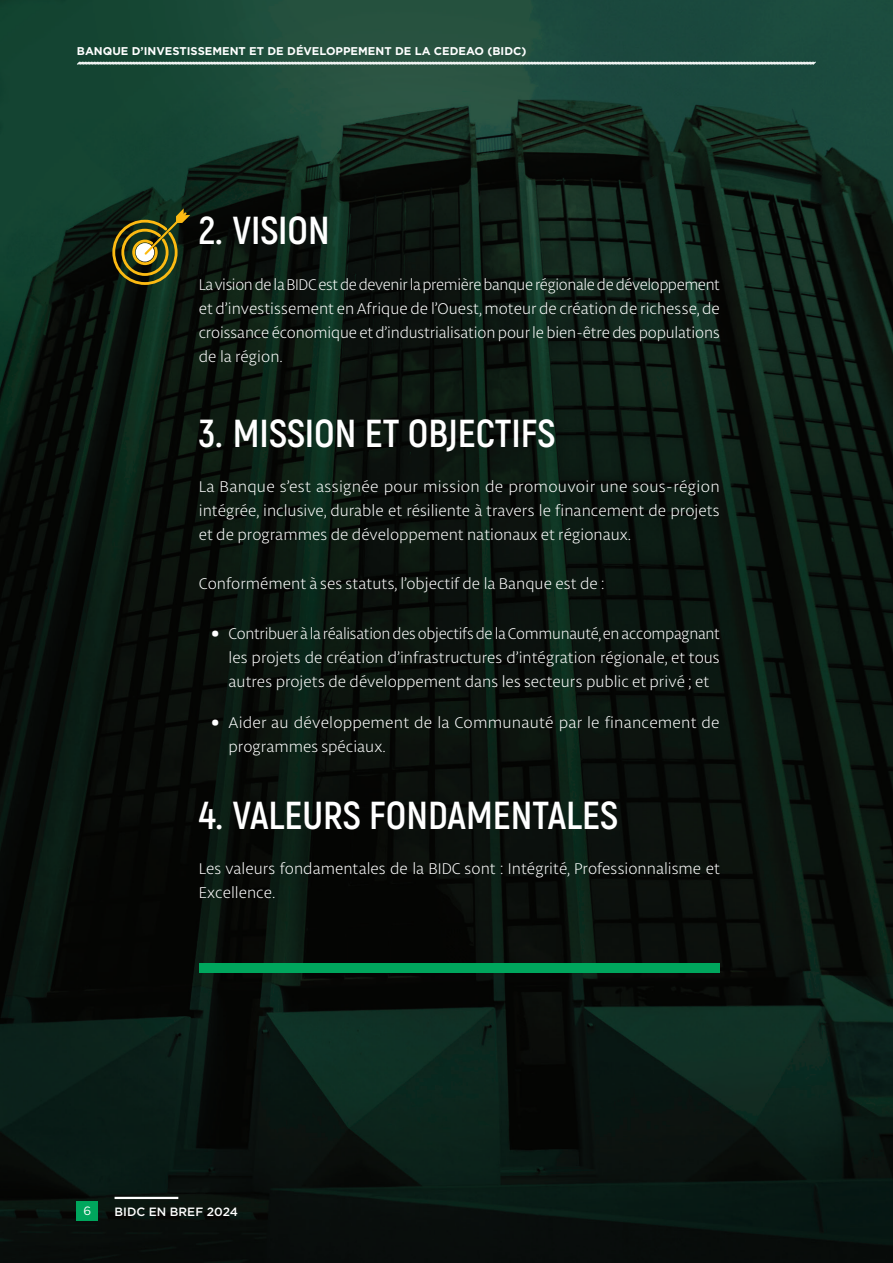
<style>
.page{position:relative;width:893px;height:1263px;background:#fff}
.page>*{position:absolute;margin:0;border:0;box-sizing:border-box;transform-origin:0 0}
.t1{font:700 39px "Akrobat";color:#fff}
.t2{font:300 16.5px/24px "Libertad";color:#fff;text-align:justify}
.t3{font:500 12px "Gotham";color:#fff}
.t4{font:12px "Gotham";color:#fff}
.t5{font:700 11.25px "Gotham";color:#fff}
.s1{font-family:"Darwin Pro";font-weight:900}
</style>
<div class="page">
<img style="left:1px;top:0;width:892px;height:1263px">
<div style="left:199px;top:963px;width:521px;height:10px;background:#00a65d"></div>
<svg style="left:112px;top:208px;width:78px;height:77px;background:#4a4c1f"></svg>
<div style="left:77px;top:1201px;width:21px;height:20px;background:#00a65d"></div>
<hr style="left:115px;top:1197px;width:63px;height:2px;background:#fff">
<svg style="left:76px;top:61px;width:740px;height:4px"></svg>
<p class="t5" style="left:77px;top:44px;width:451px">BANQUE D’INVESTISSEMENT ET DE DÉVELOPPEMENT DE LA CEDEAO (BIDC)</p>
<h1 class="t1" style="left:199px;top:206px;width:133px">2. VISION</h1>
<p class="t2" style="left:199px;top:272px;width:523px">La vision de la BIDC est de devenir la première banque régionale de développement et d’investissement en Afrique de l’Ouest, moteur de création de richesse, de croissance économique et d’industrialisation pour le bien-être des populations de la région.</p>
<h1 class="t1" style="left:199px;top:409px;width:358px">3. MISSION ET OBJECTIFS</h1>
<p class="t2" style="left:199px;top:474px;width:522px">La Banque s’est assignée pour mission de promouvoir une sous-région intégrée, inclusive, durable et résiliente à travers le financement de projets et de programmes de développement nationaux et régionaux.</p>
<p class="t2" style="left:199px;top:572px;width:407px">Conformément à ses statuts, l’objectif de la Banque est de :</p>
<p class="t2" style="left:229px;top:621px;width:493px;text-indent:-17px"><span class="s1">•</span> Contribuer à la réalisation des objectifs de la Communauté, en accompagnant les projets de création d’infrastructures d’intégration régionale, et tous autres projets de développement dans les secteurs public et privé ; et</p>
<p class="t2" style="left:229px;top:710px;width:493px;text-indent:-17px"><span class="s1">•</span> Aider au développement de la Communauté par le financement de programmes spéciaux.</p>
<h1 class="t1" style="left:199px;top:791px;width:421px">4. VALEURS FONDAMENTALES</h1>
<p class="t2" style="left:199px;top:856px;width:523px">Les valeurs fondamentales de la BIDC sont : Intégrité, Professionnalisme et<br>Excellence.</p>
<p class="t4" style="left:83px;top:1204px;width:9px">6</p>
<p class="t3" style="left:115px;top:1203px;width:125px">BIDC EN BREF 2024</p>
</div>
